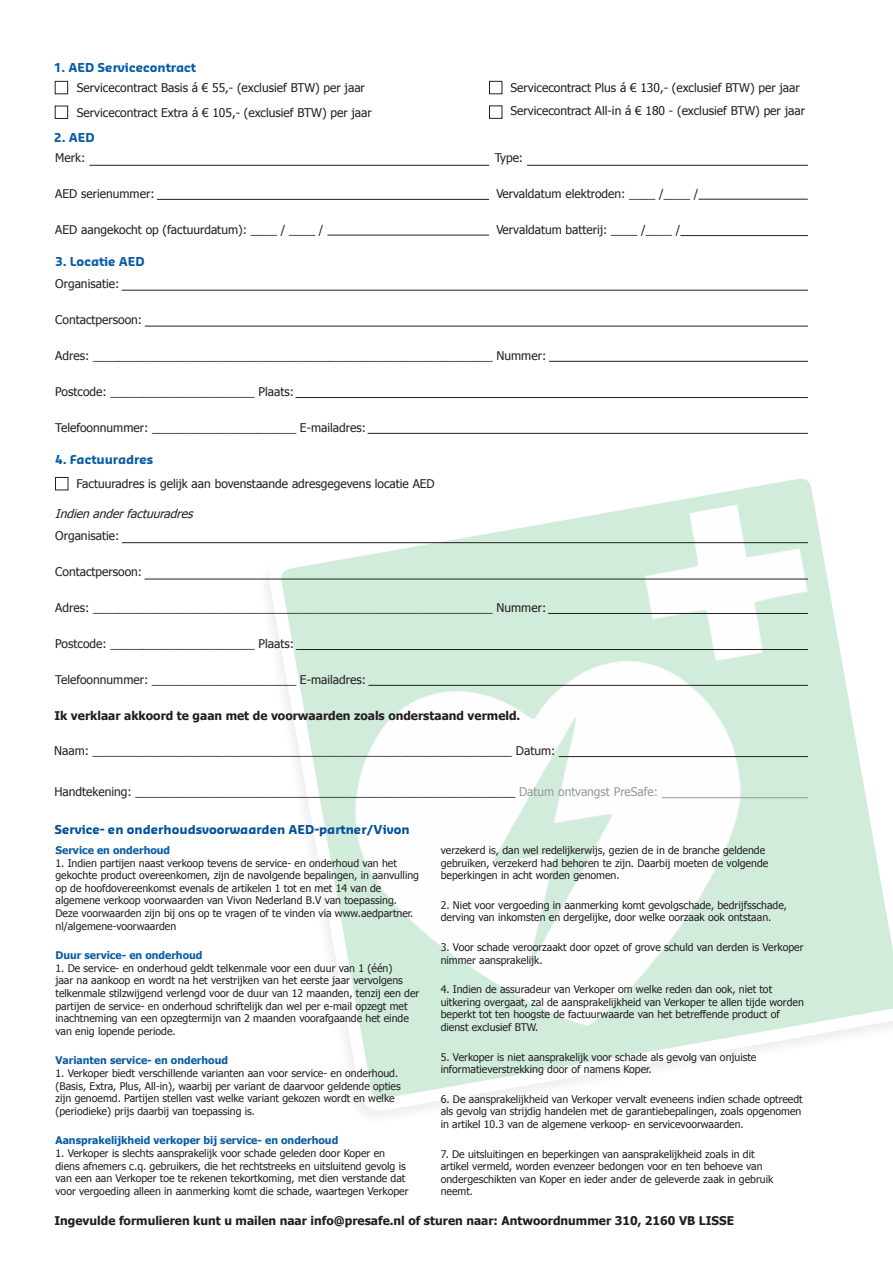
<style>
.page{position:relative;width:893px;height:1263px;background:#fff}
.page>*{position:absolute;margin:0;border:0;box-sizing:border-box;transform-origin:0 0}
.t1{font:12px "Tahoma";color:#231f20}
.t2{font:700 12px "Tahoma";color:#231f20}
.t3{font:700 12px "Sansa";color:#0a5da5}
.t4{font:700 12px "Sansa";color:#01529b}
.t5{font:italic 12px "Tahoma";color:#231f20}
.t6{font:10.5px/12.6px "Tahoma";color:#231f20}
.t7{font:700 10.5px "Tahoma";color:#0a5da5}
.s1{color:#97999c}
</style>
<div class="page">
<svg style="left:273px;top:360px;width:620px;height:756px"></svg>
<hr style="left:548px;top:613px;width:260px;height:1px;background:#231f20">
<hr style="left:296px;top:649px;width:512px;height:1px;background:#231f20">
<hr style="left:368px;top:685px;width:440px;height:1px;background:#231f20">
<hr style="left:122px;top:542px;width:686px;height:1px;background:#231f20">
<hr style="left:145px;top:579px;width:663px;height:1px;background:#231f20">
<div style="left:55px;top:81px;width:13px;height:13px;border:1px solid #231f20"></div>
<div style="left:55px;top:106px;width:13px;height:13px;border:1px solid #231f20"></div>
<div style="left:489px;top:105px;width:13px;height:14px;border:1px solid #231f20"></div>
<div style="left:55px;top:477px;width:13px;height:13px;border:1px solid #231f20"></div>
<div style="left:489px;top:81px;width:13px;height:13px;border:1px solid #231f20"></div>
<hr style="left:698px;top:199px;width:110px;height:1px;background:#231f20">
<hr style="left:527px;top:165px;width:281px;height:1px;background:#231f20">
<hr style="left:89px;top:165px;width:400px;height:1px;background:#231f20">
<hr style="left:296px;top:397px;width:512px;height:1px;background:#231f20">
<hr style="left:549px;top:361px;width:259px;height:1px;background:#231f20">
<hr style="left:122px;top:290px;width:686px;height:1px;background:#231f20">
<hr style="left:145px;top:326px;width:663px;height:1px;background:#231f20">
<hr style="left:368px;top:433px;width:440px;height:1px;background:#231f20">
<hr style="left:680px;top:235px;width:128px;height:1px;background:#231f20">
<hr style="left:157px;top:199px;width:332px;height:1px;background:#231f20">
<hr style="left:327px;top:235px;width:162px;height:1px;background:#231f20">
<hr style="left:559px;top:756px;width:249px;height:1px;background:#231f20">
<hr style="left:662px;top:797px;width:146px;height:1px;background:#97999c">
<p class="t3" style="left:54px;top:60px;width:143px">1. AED Servicecontract</p>
<p class="t1" style="left:77px;top:105px;width:296px">Servicecontract Extra á € 105,- (exclusief BTW) per jaar</p>
<p class="t1" style="left:510px;top:103px;width:296px">Servicecontract All-in á € 180 - (exclusief BTW) per jaar</p>
<p class="t3" style="left:54px;top:130px;width:42px">2. AED</p>
<p class="t1" style="left:77px;top:79px;width:290px">Servicecontract Basis á € 55,- (exclusief BTW) per jaar</p>
<p class="t1" style="left:510px;top:79px;width:291px">Servicecontract Plus á € 130,- (exclusief BTW) per jaar</p>
<p class="t1" style="left:55px;top:150px;width:32px">Merk:</p>
<p class="t1" style="left:495px;top:150px;width:30px">Type:</p>
<p class="t1" style="left:55px;top:186px;width:101px">AED serienummer:</p>
<p class="t1" style="left:496px;top:186px;width:203px">Vervaldatum elektroden: ____ /____ /</p>
<p class="t1" style="left:55px;top:222px;width:270px">AED aangekocht op (factuurdatum): ____ / ____ /</p>
<p class="t1" style="left:496px;top:222px;width:185px">Vervaldatum batterij: ____ /____ /</p>
<p class="t3" style="left:55px;top:254px;width:91px">3. Locatie AED</p>
<p class="t1" style="left:55px;top:276px;width:66px">Organisatie:</p>
<p class="t1" style="left:55px;top:312px;width:88px">Contactpersoon:</p>
<p class="t1" style="left:55px;top:348px;width:492px">Adres: _____________________________________________________________ Nummer:</p>
<p class="t1" style="left:55px;top:384px;width:240px">Postcode: ______________________ Plaats:</p>
<p class="t1" style="left:55px;top:420px;width:312px">Telefoonnummer: ______________________ E-mailadres:</p>
<p class="t3" style="left:55px;top:452px;width:100px">4. Factuuradres</p>
<p class="t1" style="left:77px;top:476px;width:360px">Factuuradres is gelijk aan bovenstaande adresgegevens locatie AED</p>
<p class="t5" style="left:55px;top:506px;width:143px">Indienanderfactuuradres</p>
<p class="t1" style="left:55px;top:528px;width:66px">Organisatie:</p>
<p class="t1" style="left:55px;top:564px;width:88px">Contactpersoon:</p>
<p class="t1" style="left:55px;top:600px;width:492px">Adres: _____________________________________________________________ Nummer:</p>
<p class="t1" style="left:55px;top:636px;width:240px">Postcode: ______________________ Plaats:</p>
<p class="t1" style="left:55px;top:672px;width:312px">Telefoonnummer: ______________________ E-mailadres:</p>
<p class="t2" style="left:54px;top:708px;width:467px">Ik verklaar akkoord te gaan met de voorwaarden zoals onderstaand vermeld.</p>
<p class="t1" style="left:54px;top:743px;width:503px">Naam: ________________________________________________________________ Datum:</p>
<p class="t1" style="left:54px;top:784px;width:605px">Handtekening: __________________________________________________________ <span class="s1">Datum ontvangst PreSafe:</span></p>
<p class="t4" style="left:54px;top:822px;width:357px">Service- en onderhoudsvoorwaarden AED-partner/Vivon</p>
<p class="t7" style="left:55px;top:843px;width:116px">Service en onderhoud</p>
<p class="t6" style="left:55px;top:856px;width:365px">1. Indien partijen naast verkoop tevens de service- en onderhoud van het gekochte product overeenkomen, zijn de navolgende bepalingen, in aanvulling op de hoofdovereenkomst evenals de artikelen 1 tot en met 14 van de algemene verkoop voorwaarden van Vivon Nederland B.V van toepassing.<br>Deze voorwaarden zijn bij ons op te vragen of te vinden via www.aedpartner. nl/algemene-voorwaarden</p>
<p class="t7" style="left:55px;top:948px;width:148px">Duur service- en onderhoud</p>
<p class="t6" style="left:55px;top:961px;width:365px">1. De service- en onderhoud geldt telkenmale voor een duur van 1 (één)<br>jaar na aankoop en wordt na het verstrijken van het eerste jaar vervolgens telkenmale stilzwijgend verlengd voor de duur van 12 maanden, tenzij een der partijen de service- en onderhoud schriftelijk dan wel per e-mail opzegt met inachtneming van een opzegtermijn van 2 maanden voorafgaande het einde van enig lopende periode.</p>
<p class="t7" style="left:55px;top:1053px;width:174px">Varianten service- en onderhoud</p>
<p class="t6" style="left:55px;top:1066px;width:347px">1. Verkoper biedt verschillende varianten aan voor service- en onderhoud. (Basis, Extra, Plus, All-in), waarbij per variant de daarvoor geldende opties zijn genoemd. Partijen stellen vast welke variant gekozen wordt en welke (periodieke) prijs daarbij van toepassing is.</p>
<p class="t7" style="left:55px;top:1133px;width:284px">Aansprakelijkheid verkoper bij service- en onderhoud</p>
<p class="t6" style="left:55px;top:1146px;width:355px">1. Verkoper is slechts aansprakelijk voor schade geleden door Koper en diens afnemers c.q. gebruikers, die het rechtstreeks en uitsluitend gevolg is van een aan Verkoper toe te rekenen tekortkoming, met dien verstande dat voor vergoeding alleen in aanmerking komt die schade, waartegen Verkoper</p>
<p class="t6" style="left:441px;top:843px;width:329px">verzekerd is, dan wel redelijkerwijs, gezien de in de branche geldende gebruiken, verzekerd had behoren te zijn. Daarbij moeten de volgende beperkingen in acht worden genomen.</p>
<p class="t6" style="left:441px;top:898px;width:348px">2. Niet voor vergoeding in aanmerking komt gevolgschade, bedrijfsschade, derving van inkomsten en dergelijke, door welke oorzaak ook ontstaan.</p>
<p class="t6" style="left:441px;top:940px;width:364px">3. Voor schade veroorzaakt door opzet of grove schuld van derden is Verkoper nimmer aansprakelijk.</p>
<p class="t6" style="left:441px;top:983px;width:365px">4. Indien de assuradeur van Verkoper om welke reden dan ook, niet tot uitkering overgaat, zal de aansprakelijkheid van Verkoper te allen tijde worden beperkt tot ten hoogste de factuurwaarde van het betreffende product of dienst exclusief BTW.</p>
<p class="t6" style="left:441px;top:1050px;width:317px">5. Verkoper is niet aansprakelijk voor schade als gevolg van onjuiste informatieverstrekking door of namens Koper.</p>
<p class="t6" style="left:441px;top:1092px;width:364px">6. De aansprakelijkheid van Verkoper vervalt eveneens indien schade optreedt als gevolg van strijdig handelen met de garantiebepalingen, zoals opgenomen in artikel 10.3 van de algemene verkoop- en servicevoorwaarden.</p>
<p class="t6" style="left:441px;top:1147px;width:334px">7. De uitsluitingen en beperkingen van aansprakelijkheid zoals in dit artikel vermeld, worden evenzeer bedongen voor en ten behoeve van ondergeschikten van Koper en ieder ander de geleverde zaak in gebruik neemt.</p>
<p class="t2" style="left:54px;top:1212px;width:681px">Ingevulde formulieren kunt u mailen naar info@presafe.nl of sturen naar: Antwoordnummer 310, 2160 VB LISSE</p>
</div>
